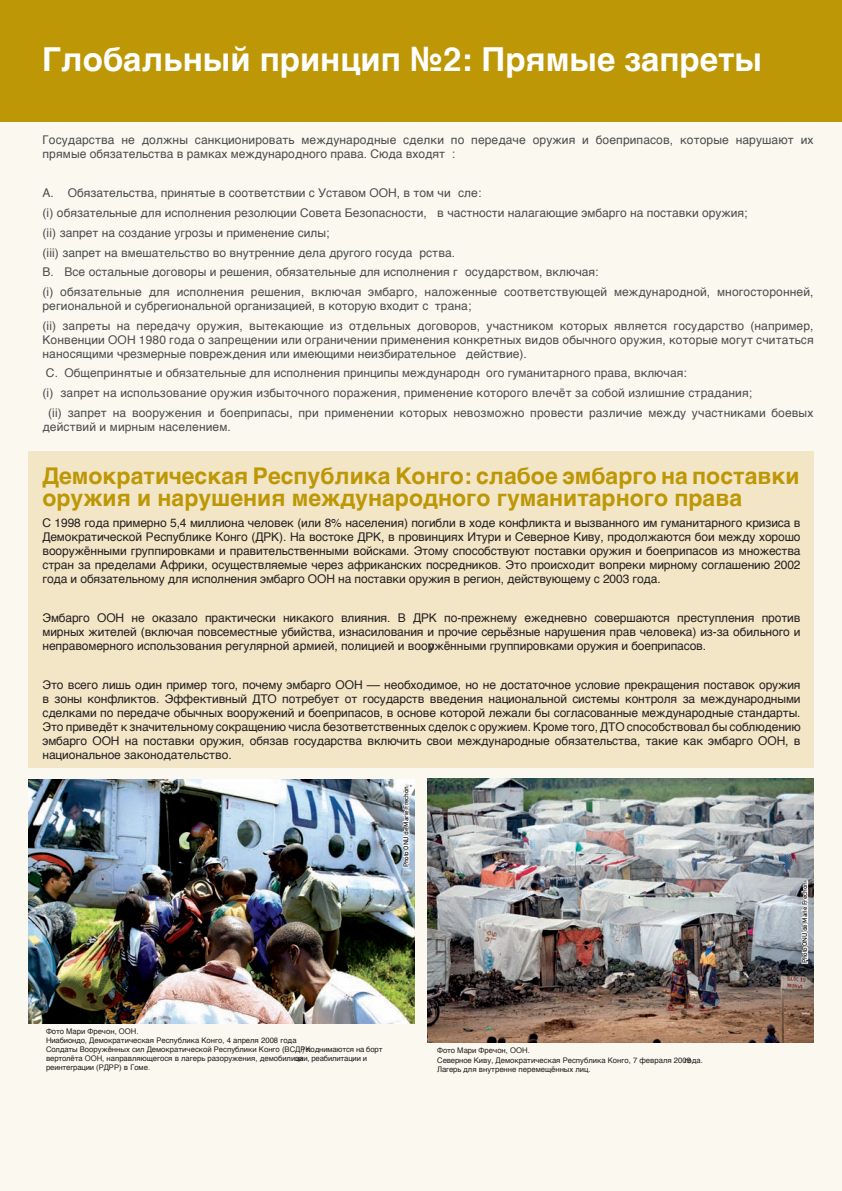
<style>
.page{position:relative;width:842px;height:1191px;background:#fff}
.page>*{position:absolute;margin:0;border:0;box-sizing:border-box;transform-origin:0 0}
.t1{font:700 33px "Helvetica";color:#fff}
.t2{font:700 23px/22px "Helvetica";color:#bd9705}
.t3{font:12px/14px "Helvetica";letter-spacing:-.01em;color:#231f20;text-align:justify}
.t4{font:12px/19.7px "Helvetica";letter-spacing:.01em;color:#4b4c4d}
.t5{font:7.7px/9.1px "Helvetica";color:#231f20}
.t6{font:7px "DIN Mittelschrift";letter-spacing:-.02em;color:#231f20}
</style>
<div class="page">
<div style="left:0;top:1px;width:841px;height:1190px;background:#faf8ef"></div>
<div style="left:0;top:1px;width:841px;height:120px;background:#bd9705"></div>
<img style="left:427px;top:779px;width:387px;height:263px">
<img style="left:28px;top:779px;width:387px;height:244px">
<svg style="left:401px;top:784px;width:10px;height:84px"></svg>
<svg style="left:800px;top:880px;width:10px;height:84px"></svg>
<div style="left:28px;top:451px;width:786px;height:317px;background:#f2e6c7"></div>
<h1 class="t1" style="left:42px;top:45px;width:722px">Глобальный принцип №2: Прямые запреты</h1>
<p class="t4" style="left:43px;top:134px;width:772px;line-height:14px">Государства не должны санкционировать международные сделки по передаче оружия и боеприпасов, которые нарушают их прямые обязательства в рамках международного права. Сюда входят :</p>
<p class="t4" style="left:43px;top:184px;width:772px">A. Обязательства, принятые в соответствии с Уставом ООН, в том чи сле:<br>(i) обязательные для исполнения резолюции Совета Безопасности, в частности налагающие эмбарго на поставки оружия;<br>(ii) запрет на создание угрозы и применение силы;<br>(iii) запрет на вмешательство во внутренние дела другого госуда рства.<br>B. Все остальные договоры и решения, обязательные для исполнения г осударством, включая:<br>(i) обязательные для исполнения решения, включая эмбарго, наложенные соответствующей международной, многосторонней,</p>
<p class="t4" style="left:43px;top:297px;width:772px">региональной и субрегиональной организацией, в которую входит с трана;<br>(ii) запреты на передачу оружия, вытекающие из отдельных договоров, участником которых является государство (например,</p>
<p class="t4" style="left:43px;top:333px;width:773px;line-height:14px">Конвенции ООН 1980 года о запрещении или ограничении применения конкретных видов обычного оружия, которые могут считаться наносящими чрезмерные повреждения или имеющими неизбирательное действие).</p>
<p class="t4" style="left:46px;top:364px;width:642px">C. Общепринятые и обязательные для исполнения принципы международн ого гуманитарного права, включая:</p>
<p class="t4" style="left:43px;top:384px;width:711px">(i) запрет на использование оружия избыточного поражения, применение которого влечёт за собой излишние страдания;</p>
<p class="t4" style="left:48px;top:403px;width:767px">(ii) запрет на вооружения и боеприпасы, при применении которых невозможно провести различие между участниками боевых</p>
<p class="t4" style="left:43px;top:417px;width:190px">действий и мирным населением.</p>
<h2 class="t2" style="left:43px;top:467px;width:758px">Демократическая Республика Конго: слабое эмбарго на поставки оружия и нарушения международного гуманитарного права</h2>
<p class="t3" style="left:43px;top:516px;width:760px">С 1998 года примерно 5,4 миллиона человек (или 8% населения) погибли в ходе конфликта и вызванного им гуманитарного кризиса в Демократической Республике Конго (ДРК). На востоке ДРК, в провинциях Итури и Северное Киву, продолжаются бои между хорошо вооружёнными группировками и правительственными войсками. Этому способствуют поставки оружия и боеприпасов из множества стран за пределами Африки, осуществляемые через африканских посредников. Это происходит вопреки мирному соглашению 2002 года и обязательному для исполнения эмбарго ООН на поставки оружия в регион, действующему с 2003 года.</p>
<p class="t3" style="left:43px;top:611px;width:759px">Эмбарго ООН не оказало практически никакого влияния. В ДРК по-прежнему ежедневно совершаются преступления против мирных жителей (включая повсеместные убийства, изнасилования и прочие серьёзные нарушения прав человека) из-за обильного и неправомерного использования регулярной армией, полицией и вооружёнными группировками оружия и боеприпасов.</p>
<p class="t3" style="left:43px;top:679px;width:760px">Это всего лишь один пример того, почему эмбарго ООН –– необходимое, но не достаточное условие прекращения поставок оружия в зоны конфликтов. Эффективный ДТО потребует от государств введения национальной системы контроля за международными сделками по передаче обычных вооружений и боеприпасов, в основе которой лежали бы согласованные международные стандарты.<br>Это приведёт к значительному сокращению числа безответственных сделок с оружием. Кроме того, ДТО способствовал бы соблюдению эмбарго ООН на поставки оружия, обязав государства включить свои международные обязательства, такие как эмбарго ООН, в национальное законодательство.</p>
<p class="t6" style="left:402px;top:867px;width:84px;rotate:-90deg">Photo ONU de Marie Frechon.</p>
<p class="t5" style="left:46px;top:1027px;width:338px">Фото Мари Фречон, ООН.<br>Ниабиондо, Демократическая Республика Конго, 4 апреля 2008 года.<br>Солдаты Вооружённых сил Демократической Республики Конго (ВСДРК) поднимаются на борт вертолёта ООН, направляющегося в лагерь разоружения, демобилизации, реабилитации и реинтеграции (РДРР) в Гоме.</p>
<p class="t5" style="left:437px;top:1046px;width:267px">Фото Мари Фречон, ООН.<br>Северное Киву, Демократическая Республика Конго, 7 февраля 2009года.<br>Лагерь для внутренне перемещённых лиц.</p>
<p class="t6" style="left:801px;top:963px;width:84px;rotate:-90deg">Photo ONU de Marie Frechon.</p>
</div>
